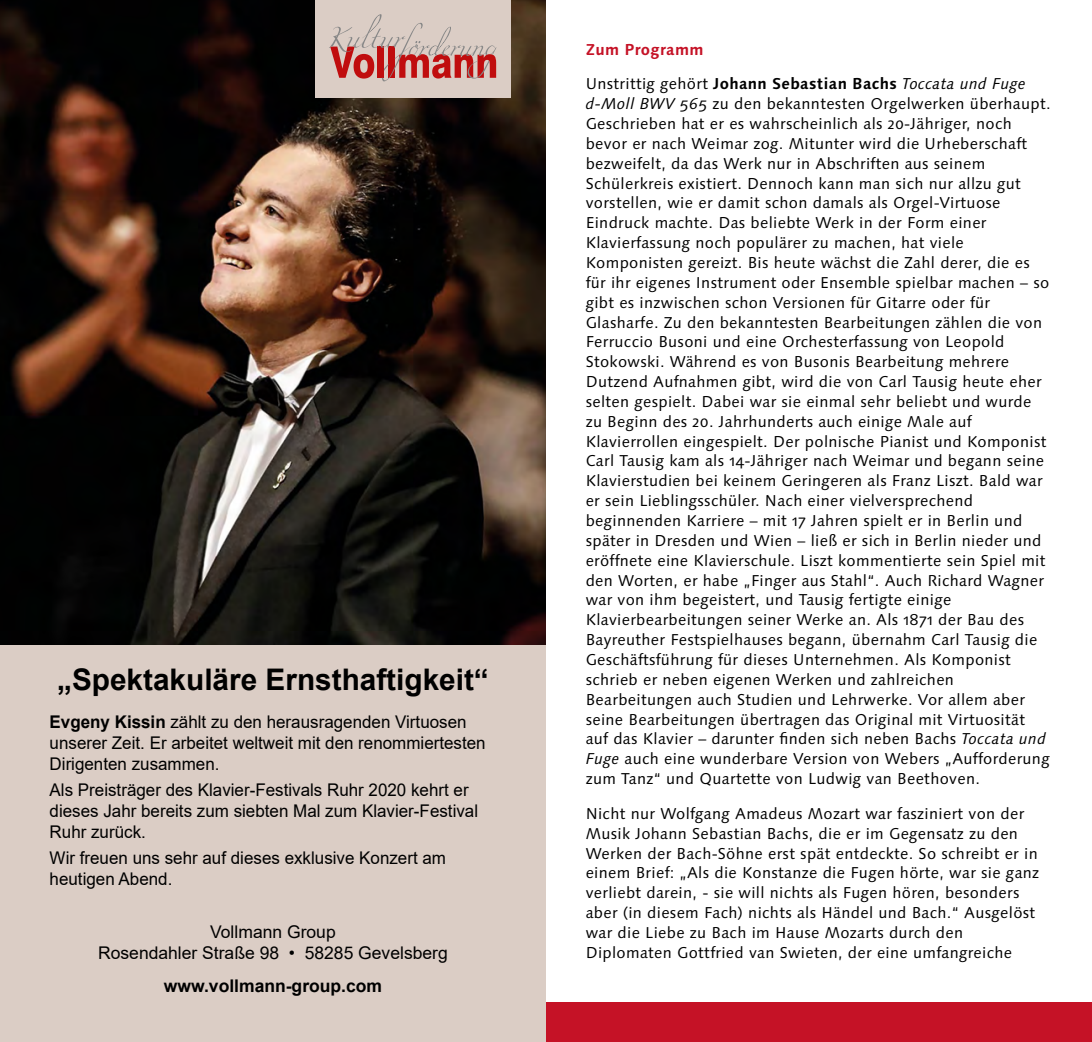
<style>
.page{position:relative;width:1092px;height:1042px;background:#fff}
.page>*{position:absolute;margin:0;border:0;box-sizing:border-box;transform-origin:0 0}
.t1{font:700 29.75px "Arial";color:#000}
.t2{font:17.5px/21px "Arial";color:#000}
.t3{font:700 17.5px "Arial";color:#000}
.t4{font:15.75px/19.8px "Linotype Syntax Os F";letter-spacing:.02em;color:#000}
.t5{font:700 15.75px "Linotype Syntax Os F";letter-spacing:.02em;color:#c51226}
.s1{font-weight:700}
.s2{font-style:italic}
</style>
<div class="page">
<div style="left:546px;top:1002px;width:545px;height:40px;background:#c51226"></div>
<img style="left:0;top:0;width:546px;height:645px">
<div style="left:0;top:645px;width:546px;height:397px;background:#dbcdc5"></div>
<div style="left:315px;top:0;width:195px;height:97px;background:#dbcdc5"></div>
<svg style="left:329px;top:14px;width:167px;height:67px"></svg>
<h1 class="t1" style="left:57px;top:658px;width:433px">„Spektakuläre Ernsthaftigkeit“</h1>
<p class="t2" style="left:50px;top:711px;width:437px"><span class="s1">Evgeny Kissin</span> zählt zu den herausragenden Virtuosen unserer Zeit. Er arbeitet weltweit mit den renommiertesten<br>Dirigenten zusammen.</p>
<p class="t2" style="left:50px;top:779px;width:430px">Als Preisträger des Klavier-Festivals Ruhr 2020 kehrt er dieses Jahr bereits zum siebten Mal zum Klavier-Festival<br>Ruhr zurück.</p>
<p class="t2" style="left:50px;top:847px;width:398px">Wir freuen uns sehr auf dieses exklusive Konzert am heutigen Abend.</p>
<p class="t2" style="left:98px;top:921px;width:351px;text-align:center">Vollmann Group<br>Rosendahler Straße 98 • 58285 Gevelsberg</p>
<p class="t3" style="left:164px;top:974px;width:220px">www.vollmann-group.com</p>
<p class="t5" style="left:585px;top:39px;width:119px">Zum Programm</p>
<p class="t4" style="left:585px;top:74px;width:466px">Unstrittig gehört <span class="s1">Johann Sebastian Bachs</span> <span class="s2">Toccata und Fuge d-Moll BWV 565</span> zu den bekanntesten Orgelwerken überhaupt.<br>Geschrieben hat er es wahrscheinlich als 20-Jähriger, noch bevor er nach Weimar zog. Mitunter wird die Urheberschaft bezweifelt, da das Werk nur in Abschriften aus seinem Schülerkreis existiert. Dennoch kann man sich nur allzu gut vorstellen, wie er damit schon damals als Orgel-Virtuose Eindruck machte. Das beliebte Werk in der Form einer Klavierfassung noch populärer zu machen, hat viele Komponisten gereizt. Bis heute wächst die Zahl derer, die es für ihr eigenes Instrument oder Ensemble spielbar machen – so gibt es inzwischen schon Versionen für Gitarre oder für Glasharfe. Zu den bekanntesten Bearbeitungen zählen die von Ferruccio Busoni und eine Orchesterfassung von Leopold Stokowski. Während es von Busonis Bearbeitung mehrere Dutzend Aufnahmen gibt, wird die von Carl Tausig heute eher selten gespielt. Dabei war sie einmal sehr beliebt und wurde zu Beginn des 20. Jahrhunderts auch einige Male auf Klavierrollen eingespielt. Der polnische Pianist und Komponist Carl Tausig kam als 14-Jähriger nach Weimar und begann seine Klavierstudien bei keinem Geringeren als Franz Liszt. Bald war er sein Lieblingsschüler. Nach einer vielversprechend beginnenden Karriere – mit 17 Jahren spielt er in Berlin und später in Dresden und Wien – ließ er sich in Berlin nieder und eröffnete eine Klavierschule. Liszt kommentierte sein Spiel mit den Worten, er habe „Finger aus Stahl“. Auch Richard Wagner war von ihm begeistert, und Tausig fertigte einige Klavierbearbeitungen seiner Werke an. Als 1871 der Bau des Bayreuther Festspielhauses begann, übernahm Carl Tausig die Geschäftsführung für dieses Unternehmen. Als Komponist schrieb er neben eigenen Werken und zahlreichen Bearbeitungen auch Studien und Lehrwerke. Vor allem aber seine Bearbeitungen übertragen das Original mit Virtuosität auf das Klavier – darunter finden sich neben Bachs <span class="s2">Toccata und Fuge</span> auch eine wunderbare Version von Webers „Aufforderung zum Tanz“ und Quartette von Ludwig van Beethoven.</p>
<p class="t4" style="left:585px;top:803px;width:455px">Nicht nur Wolfgang Amadeus Mozart war fasziniert von der Musik Johann Sebastian Bachs, die er im Gegensatz zu den Werken der Bach-Söhne erst spät entdeckte. So schreibt er in einem Brief: „Als die Konstanze die Fugen hörte, war sie ganz verliebt darein, - sie will nichts als Fugen hören, besonders aber (in diesem Fach) nichts als Händel und Bach.“ Ausgelöst war die Liebe zu Bach im Hause Mozarts durch den Diplomaten Gottfried van Swieten, der eine umfangreiche</p>
</div>
